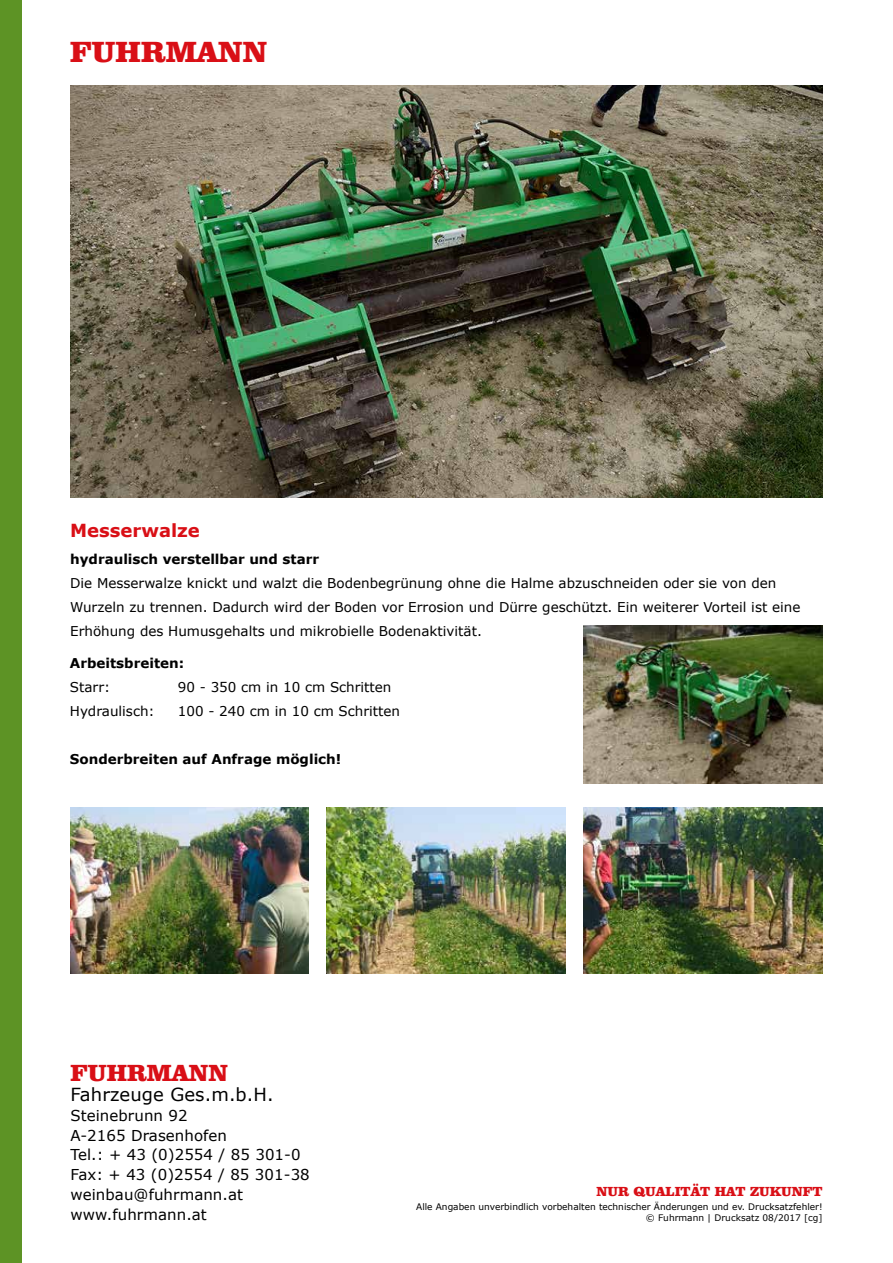
<style>
.page{position:relative;width:893px;height:1263px;background:#fff}
.page>*{position:absolute;margin:0;border:0;box-sizing:border-box;transform-origin:0 0}
.t1{font:900 30px "Clarendon BT";letter-spacing:.005em;color:#d90f16}
.t2{font:900 24px "Clarendon BT";letter-spacing:.005em;color:#d90f16}
.t3{font:18px "Verdana";letter-spacing:.005em;color:#000}
.t4{font:700 18px "Verdana";color:#d90f16}
.t5{font:15px/19.8px "Verdana";letter-spacing:.005em;color:#000}
.t6{font:13.5px/24px "Verdana";color:#000}
.t7{font:700 13.5px "Verdana";color:#000}
.t8{font:900 13.5px "Clarendon BT";color:#d90f16}
.t9{font:9px/10.8px "Verdana";color:#000;text-align:right}
</style>
<div class="page">
<div style="left:0;top:0;width:21px;height:1263px;background:#5d9325"></div>
<img style="left:70px;top:85px;width:752px;height:412px">
<img style="left:70px;top:808px;width:239px;height:166px">
<img style="left:327px;top:808px;width:239px;height:166px">
<img style="left:584px;top:808px;width:238px;height:166px">
<img style="left:584px;top:625px;width:238px;height:158px">
<h1 class="t1" style="left:70px;top:34px;width:199px">FUHRMANN</h1>
<h3 class="t4" style="left:70px;top:517px;width:131px">Messerwalze</h3>
<p class="t7" style="left:70px;top:550px;width:251px">hydraulisch verstellbar und starr</p>
<p class="t6" style="left:70px;top:571px;width:732px">Die Messerwalze knickt und walzt die Bodenbegrünung ohne die Halme abzuschneiden oder sie von den<br>Wurzeln zu trennen. Dadurch wird der Boden vor Errosion und Dürre geschützt. Ein weiterer Vorteil ist eine<br>Erhöhung des Humusgehalts und mikrobielle Bodenaktivität.</p>
<p class="t7" style="left:70px;top:654px;width:116px">Arbeitsbreiten:</p>
<p class="t6" style="left:70px;top:675px;width:42px">Starr:</p>
<p class="t6" style="left:178px;top:675px;width:215px">90 - 350 cm in 10 cm Schritten</p>
<p class="t6" style="left:70px;top:699px;width:86px">Hydraulisch:</p>
<p class="t6" style="left:178px;top:699px;width:224px">100 - 240 cm in 10 cm Schritten</p>
<p class="t7" style="left:70px;top:750px;width:273px">Sonderbreiten auf Anfrage möglich!</p>
<h2 class="t2" style="left:70px;top:1058px;width:159px">FUHRMANN</h2>
<h3 class="t3" style="left:70px;top:1082px;width:205px">Fahrzeuge Ges.m.b.H.</h3>
<p class="t5" style="left:70px;top:1105px;width:241px">Steinebrunn 92<br>A-2165 Drasenhofen<br>Tel.: + 43 (0)2554 / 85 301-0<br>Fax: + 43 (0)2554 / 85 301-38 weinbau@fuhrmann.at www.fuhrmann.at</p>
<p class="t8" style="left:597px;top:1183px;width:227px">NUR QUALITÄT HAT ZUKUNFT</p>
<p class="t9" style="left:416px;top:1201px;width:408px">Alle Angaben unverbindlich vorbehalten technischer Änderungen und ev. Drucksatzfehler! © Fuhrmann | Drucksatz 08/2017 [cg]</p>
</div>
